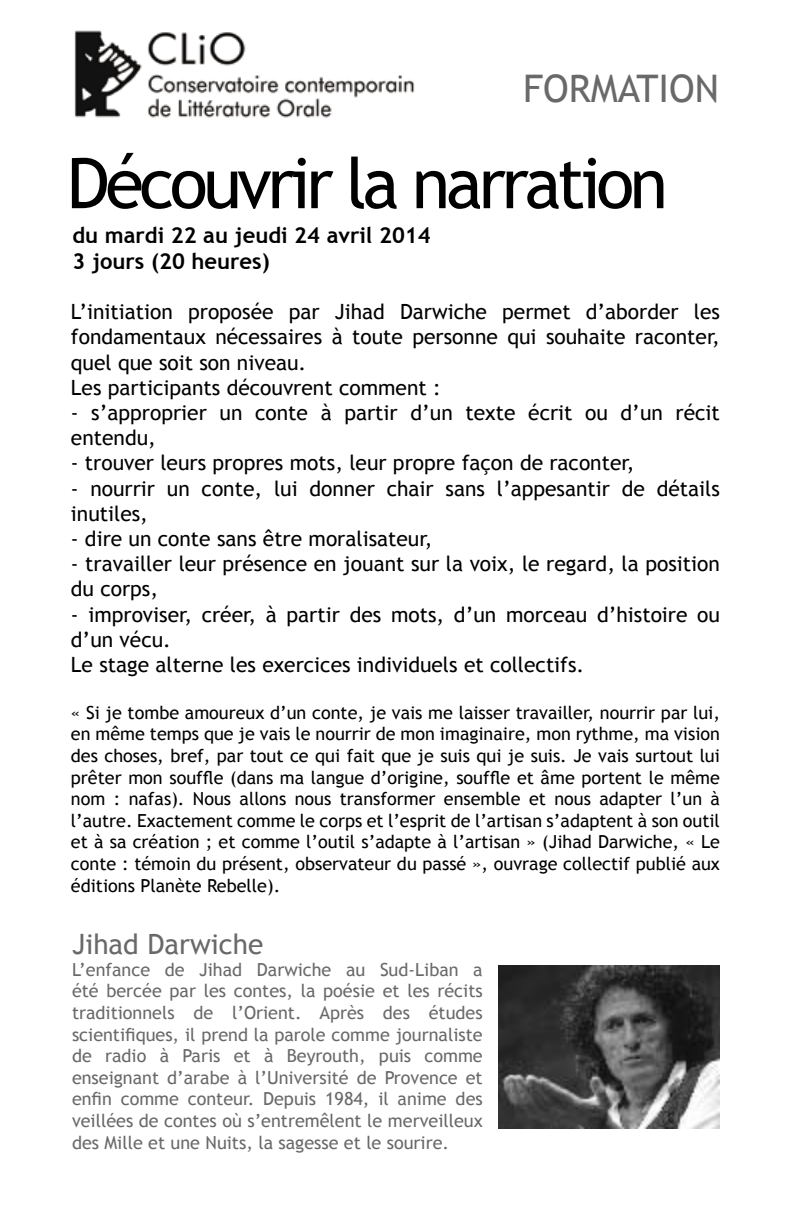
<style>
.page{position:relative;width:792px;height:1224px;background:#fff}
.page>*{position:absolute;margin:0;border:0;box-sizing:border-box;transform-origin:0 0}
.t1{font:70px "Trebuchet MS";letter-spacing:-.06em;color:#000}
.t2{font:38px "Trebuchet MS";color:#696969}
.t3{font:28px "Trebuchet MS";color:#696969}
.t4{font:700 22px/26.4px "Trebuchet MS";color:#000}
.t5{font:21px/25.2px "Trebuchet MS";color:#000}
.t6{font:18px/21.6px "Trebuchet MS";color:#000;text-align:justify}
.t7{font:18px/21.6px "Trebuchet MS";color:#696969;text-align:justify}
</style>
<div class="page">
<img style="left:74px;top:30px;width:341px;height:88px">
<img style="left:499px;top:965px;width:221px;height:164px">
<h2 class="t2" style="left:523px;top:66px;width:197px">FORMATION</h2>
<h1 class="t1" style="left:67px;top:142px;width:603px">Découvrir la narration</h1>
<p class="t4" style="left:72px;top:222px;width:360px">du mardi 22 au jeudi 24 avril 2014<br>3 jours (20 heures)</p>
<p class="t5" style="left:71px;top:300px;width:651px">L’initiation proposée par Jihad Darwiche permet d’aborder les fondamentaux nécessaires à toute personne qui souhaite raconter, quel que soit son niveau.<br>Les participants découvrent comment :</p>
<p class="t5" style="left:71px;top:400px;width:651px">- s’approprier un conte à partir d’un texte écrit ou d’un récit entendu,</p>
<p class="t5" style="left:71px;top:451px;width:565px">- trouver leurs propres mots, leur propre façon de raconter,</p>
<p class="t5" style="left:71px;top:476px;width:651px">- nourrir un conte, lui donner chair sans l’appesantir de détails inutiles,</p>
<p class="t5" style="left:71px;top:526px;width:363px">- dire un conte sans être moralisateur,</p>
<p class="t5" style="left:71px;top:552px;width:651px">- travailler leur présence en jouant sur la voix, le regard, la position du corps,</p>
<p class="t5" style="left:71px;top:602px;width:651px">- improviser, créer, à partir des mots, d’un morceau d’histoire ou d’un vécu.<br>Le stage alterne les exercices individuels et collectifs.</p>
<p class="t6" style="left:71px;top:702px;width:651px">« Si je tombe amoureux d’un conte, je vais me laisser travailler, nourrir par lui, en même temps que je vais le nourrir de mon imaginaire, mon rythme, ma vision des choses, bref, par tout ce qui fait que je suis qui je suis. Je vais surtout lui prêter mon souffle (dans ma langue d’origine, souffle et âme portent le même nom : nafas). Nous allons nous transformer ensemble et nous adapter l’un à l’autre. Exactement comme le corps et l’esprit de l’artisan s’adaptent à son outil et à sa création ; et comme l’outil s’adapte à l’artisan » (Jihad Darwiche, « Le conte : témoin du présent, observateur du passé », ouvrage collectif publié aux éditions Planète Rebelle).</p>
<h3 class="t3" style="left:72px;top:928px;width:193px">Jihad Darwiche</h3>
<p class="t7" style="left:72px;top:959px;width:412px">L’enfance de Jihad Darwiche au Sud-Liban a été bercée par les contes, la poésie et les récits traditionnels de l’Orient. Après des études scientifiques, il prend la parole comme journaliste de radio à Paris et à Beyrouth, puis comme enseignant d’arabe à l’Université de Provence et enfin comme conteur. Depuis 1984, il anime des veillées de contes où s’entremêlent le merveilleux des Mille et une Nuits, la sagesse et le sourire.</p>
</div>
